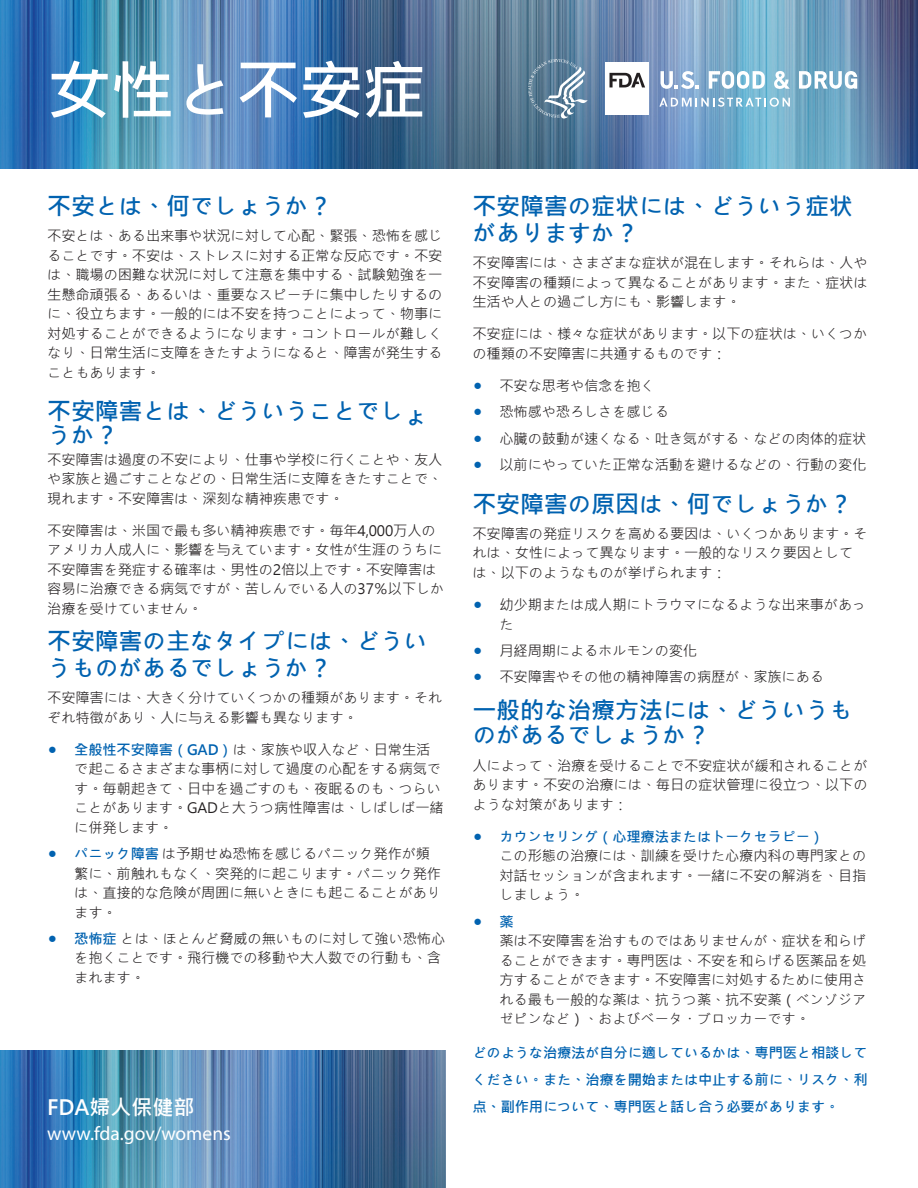
<style>
.page{position:relative;width:918px;height:1188px;background:#fff}
.page>*{position:absolute;margin:0;border:0;box-sizing:border-box;transform-origin:0 0}
.t1{font:64.5px "Microsoft Jheng Hei UI Bold";letter-spacing:-.025em;color:#fff}
.t2{font:24px/27px "Microsoft Jheng Hei UI Bold";letter-spacing:-.01em;color:#0162b0}
.t3{font:21px "Microsoft Jheng Hei UI Bold";color:#fff}
.t4{font:19.5px "Myriad Pro";color:#fff}
.t5{font:300 19.5px "DIN Pro";color:#0162b0}
.t6{font:14.25px/19.5px "Microsoft Jheng Hei UI Regular";letter-spacing:-.01em;color:#231f20}
.t7{font:14.25px/27px "Microsoft Jheng Hei UI Bold";letter-spacing:-.01em;color:#0162b0;text-align:justify}
.s1{font-family:"DIN Pro";font-weight:300;font-size:19.5px;color:#0162b0}
.s2{font-family:"Microsoft Jheng Hei UI Bold";color:#0162b0}
.s3{font-family:"Microsoft Jheng Hei UI Bold";font-weight:400;font-size:14.25px}
</style>
<div class="page">
<img style="left:0;top:0;width:918px;height:168px">
<div style="left:605px;top:63px;width:44px;height:52px;background:#fff"></div>
<svg style="left:610px;top:73px;width:35px;height:14px"></svg>
<svg style="left:659px;top:98px;width:131px;height:9px"></svg>
<svg style="left:709px;top:71px;width:56px;height:18px"></svg>
<svg style="left:774px;top:71px;width:16px;height:18px"></svg>
<svg style="left:799px;top:71px;width:58px;height:18px"></svg>
<svg style="left:661px;top:71px;width:38px;height:18px"></svg>
<svg style="left:528px;top:59px;width:60px;height:60px;background:#718fa6"></svg>
<img style="left:0;top:1050px;width:446px;height:138px">
<h1 class="t1" style="left:47px;top:50px;width:380px">女性と不安症</h1>
<h2 class="t2" style="left:47px;top:193px;width:287px">不安とは、何でしょうか？</h2>
<p class="t6" style="left:47px;top:226px;width:397px;text-align:justify">不安とは、ある出来事や状況に対して心配、緊張、恐怖を感じることです。不安は、ストレスに対する正常な反応です。不安は、職場の困難な状況に対して注意を集中する、試験勉強を一生懸命頑張る、あるいは、重要なスピーチに集中したりするのに、役立ちます。一般的には不安を持つことによって、物事に対処することができるようになります。コントロールが難しくなり、日常生活に支障をきたすようになると、障害が発生することもあります。</p>
<h2 class="t2" style="left:47px;top:400px;width:382px;line-height:24px">不安障害とは、どういうことでしょうか？</h2>
<p class="t6" style="left:47px;top:450px;width:397px;text-align:justify">不安障害は過度の不安により、仕事や学校に行くことや、友人や家族と過ごすことなどの、日常生活に支障をきたすことで、現れます。不安障害は、深刻な精神疾患です。</p>
<p class="t6" style="left:47px;top:521px;width:399px">不安障害は、米国で最も多い精神疾患です。毎年4,000万人のアメリカ人成人に、影響を与えています。女性が生涯のうちに不安障害を発症する確率は、男性の2倍以上です。不安障害は容易に治療できる病気ですが、苦しんでいる人の37％以下しか治療を受けていません。</p>
<h2 class="t2" style="left:47px;top:628px;width:382px">不安障害の主なタイプには、どういうものがあるでしょうか？</h2>
<p class="t6" style="left:47px;top:688px;width:397px">不安障害には、大きく分けていくつかの種類があります。それぞれ特徴があり、人に与える影響も異なります。</p>
<p class="t6" style="left:74px;top:740px;width:371px;text-indent:-27px"><span class="s1">•</span> <span class="s2">全般性不安障害（GAD）</span>は、家族や収入など、日常生活で起こるさまざまな事柄に対して過度の心配をする病気です。毎朝起きて、日中を過ごすのも、夜眠るのも、つらいことがあります。GADと大うつ病性障害は、しばしば一緒に併発します。</p>
<p class="t6" style="left:74px;top:844px;width:368px;text-indent:-27px"><span class="s1">•</span> <span class="s2">パニック障害</span>は予期せぬ恐怖を感じるパニック発作が頻繁に、前触れもなく、突発的に起こります。パニック発作は、直接的な危険が周囲に無いときにも起こることがあります。</p>
<p class="t6" style="left:74px;top:929px;width:373px;text-indent:-27px"><span class="s1">•</span> <span class="s2">恐怖症</span>とは、ほとんど脅威の無いものに対して強い恐怖心を抱くことです。飛行機での移動や大人数での行動も、含まれます。</p>
<p class="t3" style="left:47px;top:1094px;width:149px">FDA婦人保健部</p>
<p class="t4" style="left:47px;top:1122px;width:185px">www.fda.gov/womens</p>
<h2 class="t2" style="left:473px;top:193px;width:382px">不安障害の症状には、どういう症状がありますか？</h2>
<p class="t6" style="left:473px;top:253px;width:397px;text-align:justify">不安障害には、さまざまな症状が混在します。それらは、人や不安障害の種類によって異なることがあります。また、症状は生活や人との過ごし方にも、影響します。</p>
<p class="t6" style="left:473px;top:324px;width:397px">不安症には、様々な症状があります。以下の症状は、いくつかの種類の不安障害に共通するものです：</p>
<p class="t6" style="left:473px;top:376px;width:184px"><span class="s1">•</span> 不安な思考や信念を抱く</p>
<p class="t6" style="left:473px;top:402px;width:198px"><span class="s1">•</span> 恐怖感や恐ろしさを感じる</p>
<p class="t6" style="left:473px;top:429px;width:395px"><span class="s1">•</span> 心臓の鼓動が速くなる、吐き気がする、などの肉体的症状</p>
<p class="t6" style="left:473px;top:455px;width:395px"><span class="s1">•</span> 以前にやっていた正常な活動を避けるなどの、行動の変化</p>
<h2 class="t2" style="left:473px;top:490px;width:382px">不安障害の原因は、何でしょうか？</h2>
<p class="t6" style="left:473px;top:524px;width:397px">不安障害の発症リスクを高める要因は、いくつかあります。それは、女性によって異なります。一般的なリスク要因としては、以下のようなものが挙げられます：</p>
<p class="t6" style="left:499px;top:595px;width:368px;text-indent:-27px"><span class="s1">•</span> 幼少期または成人期にトラウマになるような出来事があった</p>
<p class="t6" style="left:472px;top:641px;width:226px"><span class="s1">•</span> 月経周期によるホルモンの変化</p>
<p class="t6" style="left:472px;top:667px;width:353px"><span class="s1">•</span> 不安障害やその他の精神障害の病歴が、家族にある</p>
<h2 class="t2" style="left:472px;top:697px;width:382px;line-height:25.5px">一般的な治療方法には、どういうものがあるでしょうか？</h2>
<p class="t6" style="left:472px;top:756px;width:397px;text-align:justify">人によって、治療を受けることで不安症状が緩和されることがあります。不安の治療には、毎日の症状管理に役立つ、以下のような対策があります：</p>
<p class="t6" style="left:499px;top:827px;width:368px;text-indent:-27px"><span class="s1">•</span> <span class="s2">カウンセリング（心理療法またはトークセラピー）<br></span>この形態の治療には、訓練を受けた心療内科の専門家との対話セッションが含まれます。一緒に不安の解消を、目指しましょう。</p>
<p class="t5" style="left:472px;top:905px;width:43px">• <span class="s3">薬</span></p>
<p class="t6" style="left:499px;top:931px;width:368px;text-align:justify">薬は不安障害を治すものではありませんが、症状を和らげることができます。専門医は、不安を和らげる医薬品を処方することができます。不安障害に対処するために使用される最も一般的な薬は、抗うつ薬、抗不安薬（ベンゾジアゼピンなど）、およびベータ・ブロッカーです。</p>
<h3 class="t7" style="left:472px;top:1039px;width:397px">どのような治療法が自分に適しているかは、専門医と相談してください。また、治療を開始または中止する前に、リスク、利点、副作用について、専門医と話し合う必要があります。</h3>
</div>
